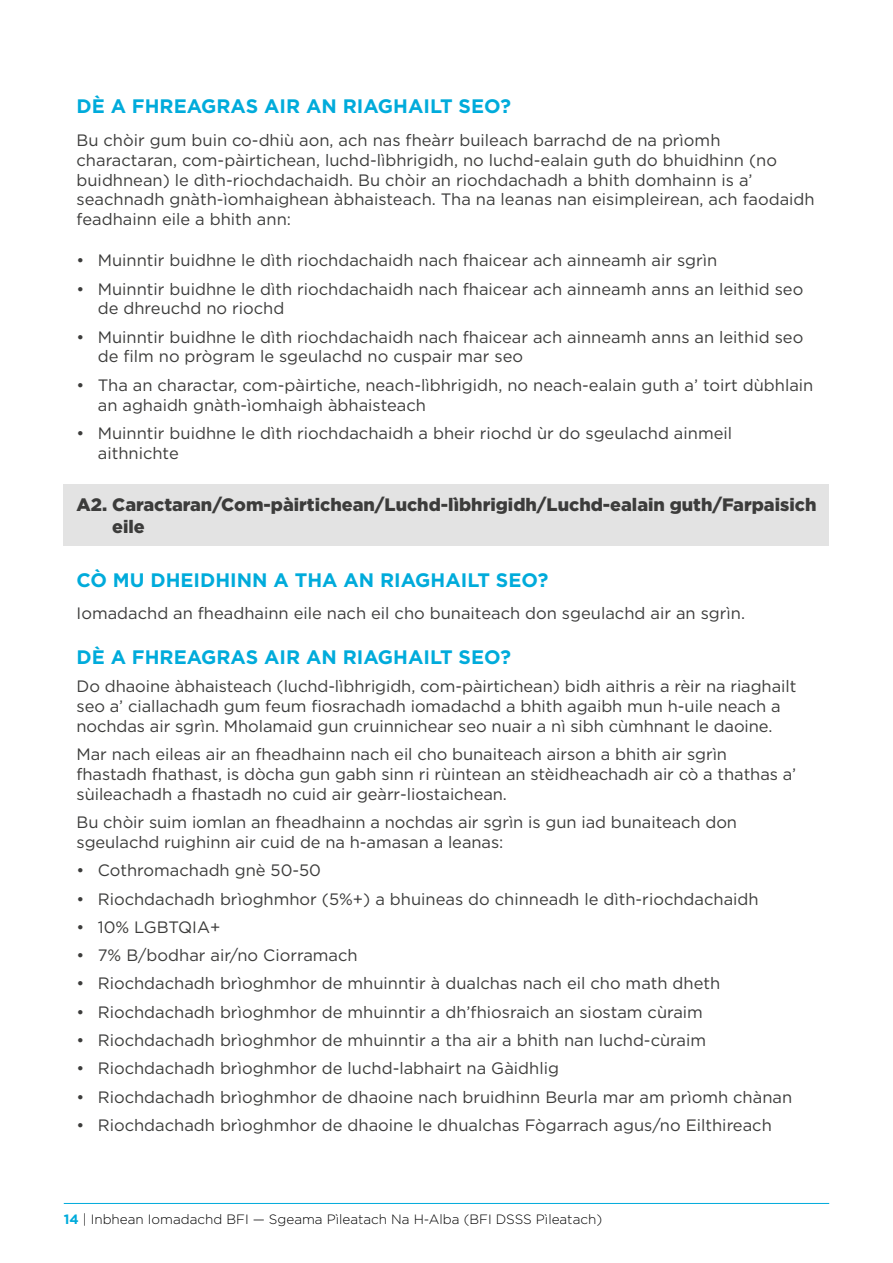
<style>
.page{position:relative;width:893px;height:1263px;background:#fff}
.page>*{position:absolute;margin:0;border:0;box-sizing:border-box;transform-origin:0 0}
.t1{font:700 19.5px "Gotham";color:#00abdb}
.t2{font:900 18px/21.6px "Gotham";color:#3c3c3b}
.t3{font:16.5px/19.8px "Gotham";color:#3c3c3b}
.t4{font:300 13.5px "Gotham";color:#000}
.s1{font-weight:700;color:#00abdb}
</style>
<div class="page">
<hr style="left:64px;top:1203px;width:765px;height:1px;background:#00abdb">
<div style="left:64px;top:484px;width:765px;height:62px;background:#e3e3e3"></div>
<p class="t1" style="left:77px;top:94px;width:436px">DÈ A FHREAGRAS AIR AN RIAGHAILT SEO?</p>
<p class="t3" style="left:77px;top:130px;width:740px">Bu chòir gum buin co-dhiù aon, ach nas fheàrr buileach barrachd de na prìomh charactaran, com-pàirtichean, luchd-lìbhrigidh, no luchd-ealain guth do bhuidhinn (no buidhnean) le dìth-riochdachaidh. Bu chòir an riochdachadh a bhith domhainn is a’ seachnadh gnàth-ìomhaighean àbhaisteach. Tha na leanas nan eisimpleirean, ach faodaidh feadhainn eile a bhith ann:</p>
<p class="t3" style="left:77px;top:250px;width:642px">• Muinntir buidhne le dìth riochdachaidh nach fhaicear ach ainneamh air sgrìn</p>
<p class="t3" style="left:98px;top:278px;width:707px;text-indent:-21px">• Muinntir buidhne le dìth riochdachaidh nach fhaicear ach ainneamh anns an leithid seo de dhreuchd no riochd</p>
<p class="t3" style="left:98px;top:327px;width:707px;text-indent:-21px">• Muinntir buidhne le dìth riochdachaidh nach fhaicear ach ainneamh anns an leithid seo de film no prògram le sgeulachd no cuspair mar seo</p>
<p class="t3" style="left:98px;top:375px;width:717px;text-indent:-21px">• Tha an charactar, com-pàirtiche, neach-lìbhrigidh, no neach-ealain guth a’ toirt dùbhlain an aghaidh gnàth-ìomhaigh àbhaisteach</p>
<p class="t3" style="left:98px;top:423px;width:636px;text-indent:-21px">• Muinntir buidhne le dìth riochdachaidh a bheir riochd ùr do sgeulachd ainmeil aithnichte</p>
<p class="t2" style="left:112px;top:494px;width:706px;text-indent:-36px">A2. Caractaran/Com-pàirtichean/Luchd-lìbhrigidh/Luchd-ealain guth/Farpaisich eile</p>
<p class="t1" style="left:77px;top:567px;width:473px">CÒ MU DHEIDHINN A THA AN RIAGHAILT SEO?</p>
<p class="t3" style="left:77px;top:603px;width:670px">Iomadachd an fheadhainn eile nach eil cho bunaiteach don sgeulachd air an sgrìn.</p>
<p class="t1" style="left:77px;top:644px;width:436px">DÈ A FHREAGRAS AIR AN RIAGHAILT SEO?</p>
<p class="t3" style="left:77px;top:676px;width:721px">Do dhaoine àbhaisteach (luchd-lìbhrigidh, com-pàirtichean) bidh aithris a rèir na riaghailt seo a’ ciallachadh gum feum fiosrachadh iomadachd a bhith agaibh mun h-uile neach a nochdas air sgrìn. Mholamaid gun cruinnichear seo nuair a nì sibh cùmhnant le daoine.</p>
<p class="t3" style="left:77px;top:744px;width:721px">Mar nach eileas air an fheadhainn nach eil cho bunaiteach airson a bhith air sgrìn fhastadh fhathast, is dòcha gun gabh sinn ri rùintean an stèidheachadh air cò a thathas a’ sùileachadh a fhastadh no cuid air geàrr-liostaichean.</p>
<p class="t3" style="left:77px;top:812px;width:662px">Bu chòir suim iomlan an fheadhainn a nochdas air sgrìn is gun iad bunaiteach don sgeulachd ruighinn air cuid de na h-amasan a leanas:</p>
<p class="t3" style="left:77px;top:860px;width:246px">• Cothromachadh gnè 50-50</p>
<p class="t3" style="left:77px;top:888px;width:684px">• Riochdachadh brìoghmhor (5%+) a bhuineas do chinneadh le dìth-riochdachaidh</p>
<p class="t3" style="left:77px;top:917px;width:145px">• 10% LGBTQIA+</p>
<p class="t3" style="left:77px;top:945px;width:283px">• 7% B/bodhar air/no Ciorramach</p>
<p class="t3" style="left:77px;top:973px;width:645px">• Riochdachadh brìoghmhor de mhuinntir à dualchas nach eil cho math dheth</p>
<p class="t3" style="left:77px;top:1002px;width:628px">• Riochdachadh brìoghmhor de mhuinntir a dh’fhiosraich an siostam cùraim</p>
<p class="t3" style="left:77px;top:1030px;width:631px">• Riochdachadh brìoghmhor de mhuinntir a tha air a bhith nan luchd-cùraim</p>
<p class="t3" style="left:77px;top:1058px;width:484px">• Riochdachadh brìoghmhor de luchd-labhairt na Gàidhlig</p>
<p class="t3" style="left:77px;top:1086px;width:717px">• Riochdachadh brìoghmhor de dhaoine nach bruidhinn Beurla mar am prìomh chànan</p>
<p class="t3" style="left:77px;top:1115px;width:697px">• Riochdachadh brìoghmhor de dhaoine le dhualchas Fògarrach agus/no Eilthireach</p>
<p class="t4" style="left:64px;top:1210px;width:540px"><span class="s1">14</span> | Inbhean Iomadachd BFI — Sgeama Pìleatach Na H-Alba (BFI DSSS Pìleatach)</p>
</div>
